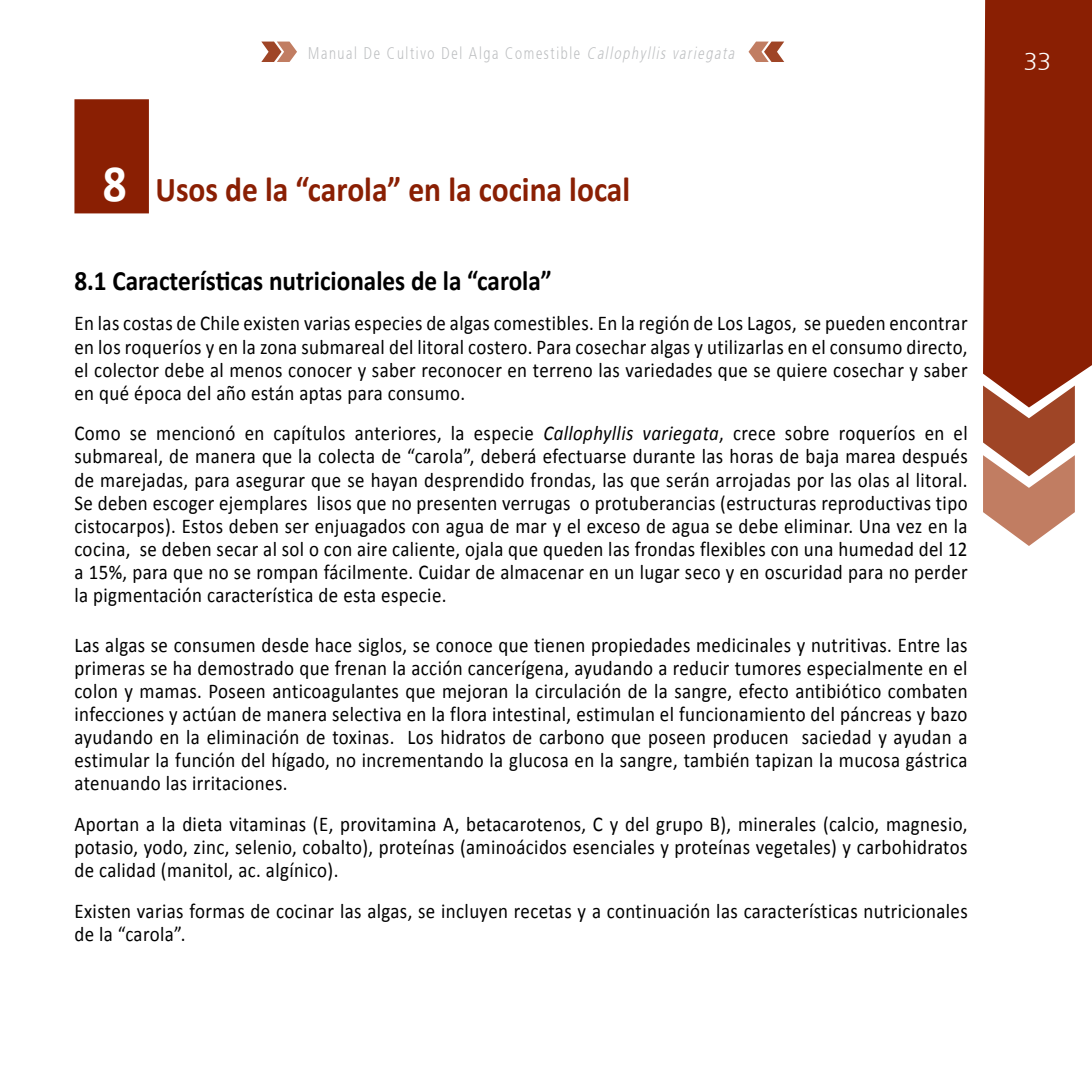
<style>
.page{position:relative;width:1092px;height:1092px;background:#fff}
.page>*{position:absolute;margin:0;border:0;box-sizing:border-box;transform-origin:0 0}
.t1{font:700 35px "Calibri";color:#8a1f03;scale:.9 1}
.t2{font:700 28px "Calibri";color:#000;scale:.9 1}
.t3{font:300 24.5px "Frutiger 45";color:#fff}
.t4{font:21px/23.1px "Calibri";letter-spacing:.02em;color:#000;text-align:justify;scale:.9 1}
.t5{font:300 16.8px "Frutiger 45";letter-spacing:.13em;color:#bcbec0;scale:.75 1}
.s1{font-style:italic}
.s2{font-size:52.5px;color:#fff}
</style>
<div class="page">
<svg style="left:983px;top:0;width:108px;height:546px;background:#9e452c"></svg>
<svg style="left:261px;top:42px;width:36px;height:20px"></svg>
<svg style="left:748px;top:42px;width:36px;height:20px"></svg>
<div style="left:74px;top:99px;width:75px;height:114px;background:#8a1f03;border:2px solid #8a1f03"></div>
<p class="t5" style="left:308px;top:43px;width:574px">Manual De Cultivo Del Alga Comestible <span class="s1">Callophyllis variegata</span></p>
<h1 class="t1" style="left:103px;top:167px;width:587px"><span class="s2">8</span> Usos de la “carola” en la cocina local</h1>
<h2 class="t2" style="left:74px;top:262px;width:532px">8.1 Características nutricionales de la “carola”</h2>
<p class="t4" style="left:74px;top:312px;width:993px">En las costas de Chile existen varias especies de algas comestibles. En la región de Los Lagos, se pueden encontrar en los roqueríos y en la zona submareal del litoral costero. Para cosechar algas y utilizarlas en el consumo directo, el colector debe al menos conocer y saber reconocer en terreno las variedades que se quiere cosechar y saber en qué época del año están aptas para consumo.</p>
<p class="t4" style="left:74px;top:422px;width:993px">Como se mencionó en capítulos anteriores, la especie <span class="s1">Callophyllis variegata</span>, crece sobre roqueríos en el submareal, de manera que la colecta de “carola”, deberá efectuarse durante las horas de baja marea después de marejadas, para asegurar que se hayan desprendido frondas, las que serán arrojadas por las olas al litoral.<br>Se deben escoger ejemplares lisos que no presenten verrugas o protuberancias (estructuras reproductivas tipo cistocarpos). Estos deben ser enjuagados con agua de mar y el exceso de agua se debe eliminar. Una vez en la cocina, se deben secar al sol o con aire caliente, ojala que queden las frondas flexibles con una humedad del 12 a 15%, para que no se rompan fácilmente. Cuidar de almacenar en un lugar seco y en oscuridad para no perder la pigmentación característica de esta especie.</p>
<p class="t4" style="left:74px;top:633px;width:993px">Las algas se consumen desde hace siglos, se conoce que tienen propiedades medicinales y nutritivas. Entre las primeras se ha demostrado que frenan la acción cancerígena, ayudando a reducir tumores especialmente en el colon y mamas. Poseen anticoagulantes que mejoran la circulación de la sangre, efecto antibiótico combaten infecciones y actúan de manera selectiva en la flora intestinal, estimulan el funcionamiento del páncreas y bazo ayudando en la eliminación de toxinas. Los hidratos de carbono que poseen producen saciedad y ayudan a estimular la función del hígado, no incrementando la glucosa en la sangre, también tapizan la mucosa gástrica atenuando las irritaciones.</p>
<p class="t4" style="left:74px;top:812px;width:993px">Aportan a la dieta vitaminas (E, provitamina A, betacarotenos, C y del grupo B), minerales (calcio, magnesio, potasio, yodo, zinc, selenio, cobalto), proteínas (aminoácidos esenciales y proteínas vegetales) y carbohidratos de calidad (manitol, ac. algínico).</p>
<p class="t4" style="left:74px;top:899px;width:993px">Existen varias formas de cocinar las algas, se incluyen recetas y a continuación las características nutricionales de la “carola”.</p>
<p class="t3" style="left:1023px;top:48px;width:29px">33</p>
</div>
